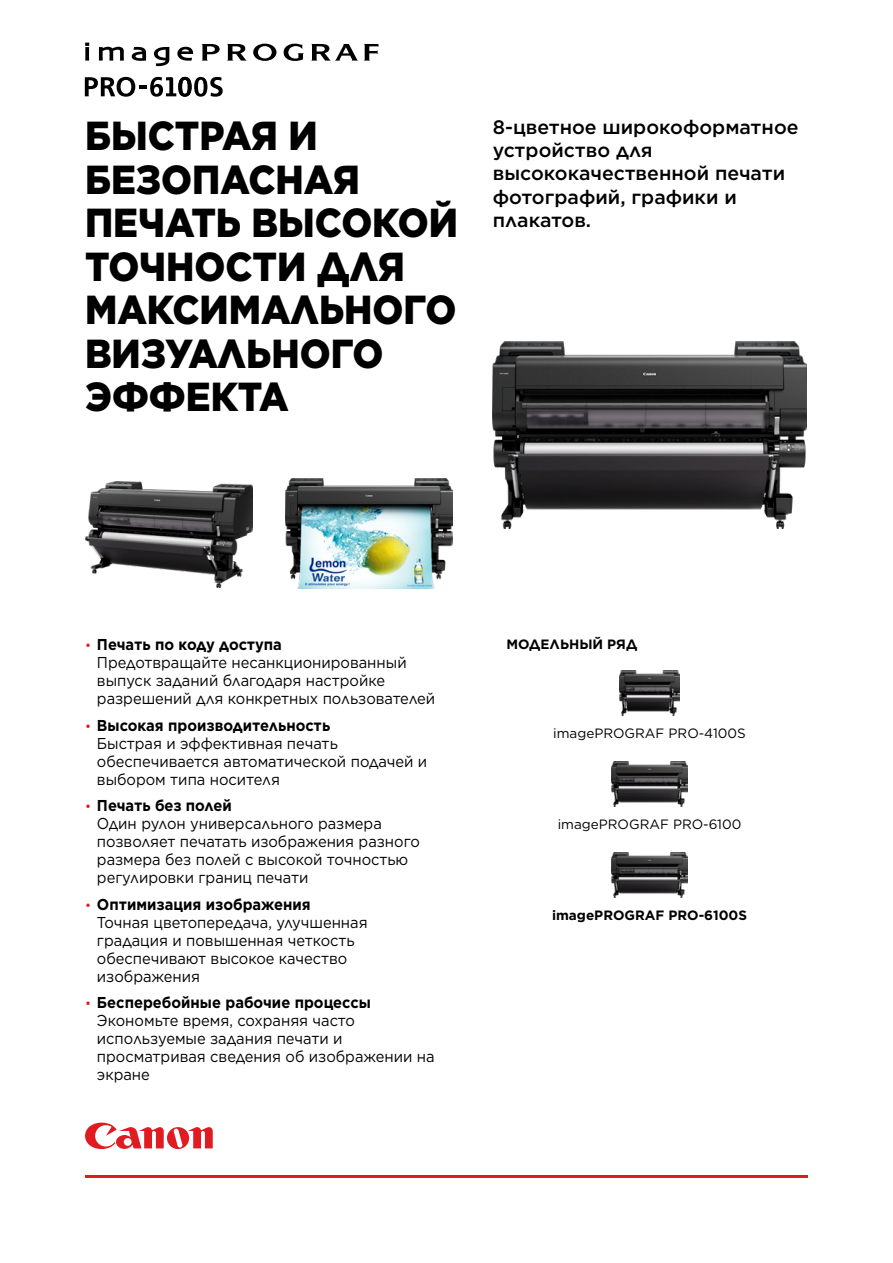
<style>
.page{position:relative;width:893px;height:1263px;background:#fff}
.page>*{position:absolute;margin:0;border:0;box-sizing:border-box;transform-origin:0 0}
.t1{font:900 40.5px/43.5px "Gotham";color:#000;scale:.92 1}
.t2{font:500 19.5px/23.4px "Gotham";color:#000}
.t3{font:15.75px/18px "Gotham";color:#000;scale:.93 1}
.t4{font:13.5px "Gotham";color:#000}
.t5{font:700 13.5px "Gotham";color:#000}
.s1{font-size:13.5px;color:#e11b22}
.s2{font-weight:700}
</style>
<div class="page">
<svg style="left:85px;top:1122px;width:128px;height:28px"></svg>
<hr style="left:85px;top:1175px;width:723px;height:3px;background:#e11b22">
<img style="left:492px;top:342px;width:315px;height:187px">
<img style="left:285px;top:479px;width:168px;height:110px">
<img style="left:85px;top:481px;width:168px;height:106px">
<svg style="left:201px;top:44px;width:19px;height:17px"></svg>
<svg style="left:227px;top:44px;width:20px;height:17px"></svg>
<svg style="left:253px;top:44px;width:23px;height:17px"></svg>
<svg style="left:284px;top:44px;width:20px;height:17px"></svg>
<svg style="left:311px;top:44px;width:67px;height:17px"></svg>
<svg style="left:85px;top:43px;width:4px;height:18px"></svg>
<svg style="left:99px;top:47px;width:25px;height:14px"></svg>
<svg style="left:132px;top:47px;width:14px;height:14px"></svg>
<svg style="left:154px;top:47px;width:15px;height:19px"></svg>
<svg style="left:177px;top:47px;width:16px;height:14px"></svg>
<svg style="left:85px;top:77px;width:138px;height:20px"></svg>
<img style="left:620px;top:671px;width:59px;height:44px">
<img style="left:612px;top:762px;width:75px;height:44px">
<img style="left:612px;top:852px;width:75px;height:45px">
<h1 class="t1" style="left:85px;top:114px;width:407px">БЫСТРАЯ И<br>БЕЗОПАСНАЯ<br>ПЕЧАТЬ ВЫСОКОЙ<br>ТОЧНОСТИ ДЛЯ<br>МАКСИМАЛЬНОГО<br>ВИЗУАЛЬНОГО<br>ЭФФЕКТА</h1>
<p class="t2" style="left:493px;top:115px;width:307px">8-цветное широкоформатное устройство для высококачественной печати фотографий, графики и плакатов.</p>
<p class="t3" style="left:97px;top:635px;width:365px;text-indent:-12px"><span class="s1">•</span> <span class="s2">Печать по коду доступа<br></span>Предотвращайте несанкционированный выпуск заданий благодаря настройке разрешений для конкретных пользователей</p>
<p class="t3" style="left:97px;top:716px;width:357px;text-indent:-12px"><span class="s1">•</span> <span class="s2">Высокая производительность<br></span>Быстрая и эффективная печать обеспечивается автоматической подачей и выбором типа носителя</p>
<p class="t3" style="left:97px;top:796px;width:349px;text-indent:-12px"><span class="s1">•</span> <span class="s2">Печать без полей<br></span>Один рулон универсального размера позволяет печатать изображения разного размера без полей с высокой точностью регулировки границ печати</p>
<p class="t3" style="left:97px;top:895px;width:293px;text-indent:-12px"><span class="s1">•</span> <span class="s2">Оптимизация изображения<br></span>Точная цветопередача, улучшенная градация и повышенная четкость обеспечивают высокое качество изображения</p>
<p class="t3" style="left:97px;top:993px;width:365px;text-indent:-12px"><span class="s1">•</span> <span class="s2">Бесперебойные рабочие процессы<br></span>Экономьте время, сохраняя часто используемые задания печати и просматривая сведения об изображении на экране</p>
<p class="t5" style="left:506px;top:635px;width:132px">МОДЕЛЬНЫЙ РЯД</p>
<p class="t4" style="left:553px;top:725px;width:194px">imagePROGRAF PRO-4100S</p>
<p class="t4" style="left:558px;top:816px;width:185px">imagePROGRAF PRO-6100</p>
<p class="t5" style="left:552px;top:906px;width:197px">imagePROGRAF PRO-6100S</p>
</div>
